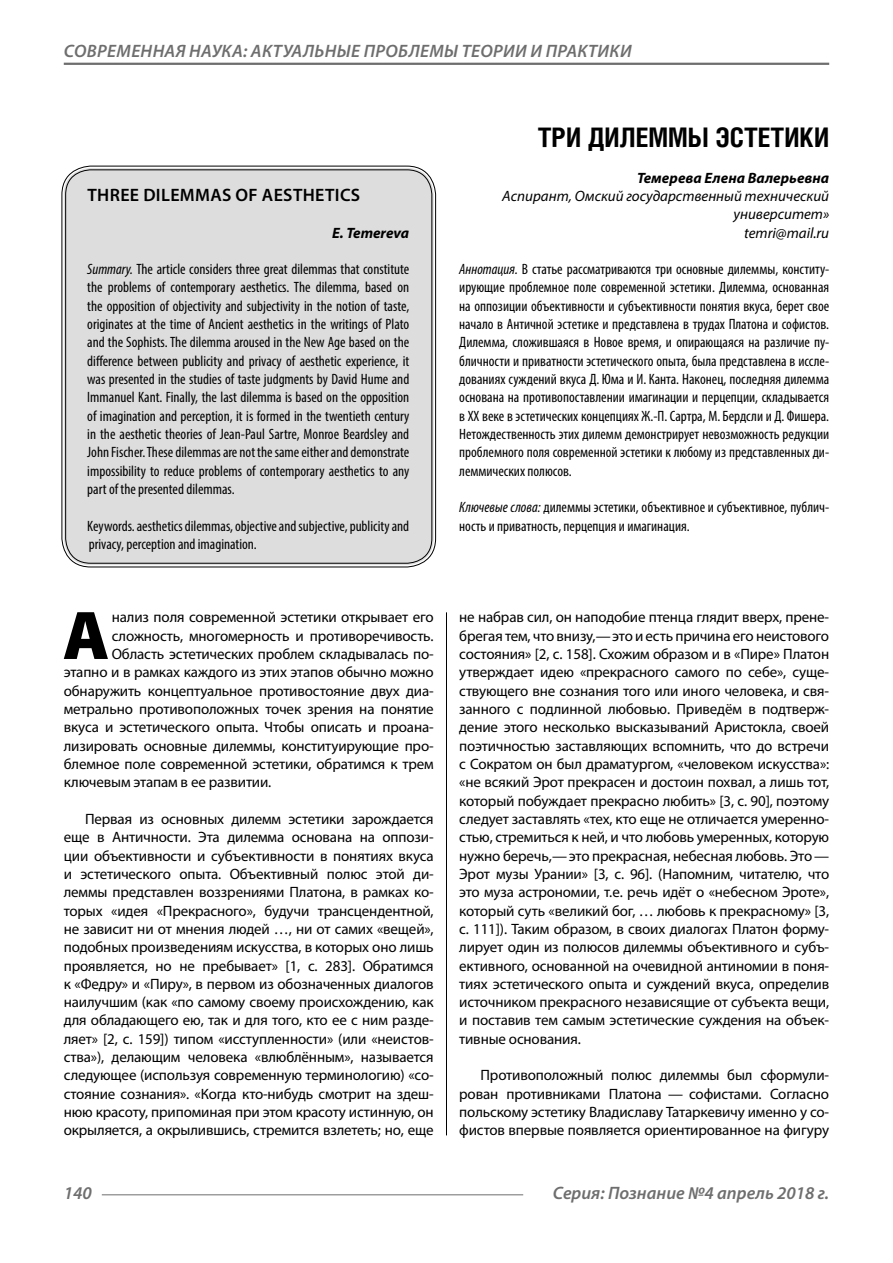
<style>
.page{position:relative;width:893px;height:1263px;background:#fff}
.page>*{position:absolute;margin:0;border:0;box-sizing:border-box;transform-origin:0 0}
.Bukvica{font:900 69.3px "Myriad Pro";color:#000}
.Header{font:700 27px "Helios Cond";color:#000}
.t1{font:italic 600 18px "Myriad Pro";letter-spacing:.02em;color:#6e6e6e}
.t2{font:italic 600 18px "Myriad Pro";color:#6e6e6e}
.Header-eng{font:600 18px "Myriad Pro";letter-spacing:.02em;color:#000}
.Normal{font:15px/18.3px "Myriad Pro";letter-spacing:-.01em;color:#000;text-align:justify}
.Annotation-eng{font:condensed 15px/18.3px "Myriad Pro";color:#000;text-align:justify}
.Annotation-rus{font:condensed 15px/18.3px "Myriad Pro";color:#000;text-align:justify}
.Bukvica-2{font:15px "Myriad Pro";letter-spacing:-.01em;color:#000}
.Author-doc{font:italic 15px/18.3px "Myriad Pro";color:#000;text-align:right}
.Author{font:italic 700 15px "Myriad Pro";color:#000}
.Author-email{font:italic 15px "Myriad Pro";color:#000}
.Author-eng{font:italic 700 15px "Myriad Pro";color:#000}
.s1{font-style:italic}
</style>
<div class="page">
<hr style="left:64px;top:63px;width:765px;height:2px;background:#6e6e6e">
<hr style="left:102px;top:1194px;width:421px;height:1px;background:#6e6e6e">
<div style="left:64px;top:168px;width:370px;height:397px;background:#ddd;border-radius:27px"></div>
<hr style="left:446px;top:612px;width:1px;height:523px;background:#000">
<p class="t1" style="left:64px;top:39px;width:569px">СОВРЕМЕННАЯ НАУКА: АКТУАЛЬНЫЕ ПРОБЛЕМЫ ТЕОРИИ И ПРАКТИКИ</p>
<p class="Header-eng" style="left:87px;top:183px;width:274px">THREE DILEMMAS OF AESTHETICS</p>
<p class="Author-eng" style="left:332px;top:223px;width:79px">E. Temereva</p>
<p class="Annotation-eng" style="left:87px;top:260px;width:324px"><span class="s1">Summary.</span> The article considers three great dilemmas that constitute the problems of contemporary aesthetics. The dilemma, based on the opposition of objectivity and subjectivity in the notion of taste, originates at the time of Ancient aesthetics in the writings of Plato and the Sophists. The dilemma aroused in the New Age based on the difference between publicity and privacy of aesthetic experience, it was presented in the studies of taste judgments by David Hume and Immanuel Kant. Finally, the last dilemma is based on the opposition of imagination and perception, it is formed in the twentieth century in the aesthetic theories of Jean-Paul Sartre, Monroe Beardsley and John Fischer. These dilemmas are not the same either and demonstrate impossibility to reduce problems of contemporary aesthetics to any part of the presented dilemmas.</p>
<p class="Annotation-eng" style="left:87px;top:516px;width:323px">Keywords. aesthetics dilemmas, objective and subjective, publicity and privacy, perception and imagination.</p>
<p class="Bukvica" style="left:63px;top:589px;width:48px">А</p>
<p class="Bukvica-2" style="left:112px;top:608px;width:324px">нализ поля современной эстетики открывает его</p>
<p class="Bukvica-2" style="left:112px;top:626px;width:324px">сложность, многомерность и противоречивость.</p>
<p class="Bukvica-2" style="left:112px;top:645px;width:323px">Область эстетических проблем складывалась по-</p>
<p class="Bukvica-2" style="left:64px;top:663px;width:371px">этапно и в рамках каждого из этих этапов обычно можно</p>
<p class="Bukvica-2" style="left:64px;top:681px;width:371px">обнаружить концептуальное противостояние двух диа-</p>
<p class="Bukvica-2" style="left:64px;top:700px;width:371px">метрально противоположных точек зрения на понятие</p>
<p class="Bukvica-2" style="left:64px;top:718px;width:371px">вкуса и эстетического опыта. Чтобы описать и проана-</p>
<p class="Bukvica-2" style="left:64px;top:736px;width:371px">лизировать основные дилеммы, конституирующие про-</p>
<p class="Bukvica-2" style="left:64px;top:755px;width:371px">блемное поле современной эстетики, обратимся к трем</p>
<p class="Bukvica-2" style="left:64px;top:773px;width:209px">ключевым этапам в ее развитии.</p>
<p class="Normal" style="left:64px;top:809px;width:371px;text-indent:21px">Первая из основных дилемм эстетики зарождается еще в Античности. Эта дилемма основана на оппози&shy;ции объективности и субъективности в понятиях вкуса и эстетического опыта. Объективный полюс этой ди&shy;леммы представлен воззрениями Платона, в рамках ко&shy;торых «идея «Прекрасного», будучи трансцендентной, не зависит ни от мнения людей …, ни от самих «вещей», подобных произведениям искусства, в которых оно лишь проявляется, но не пребывает» [1, с. 283]. Обратимся к «Федру» и «Пиру», в первом из обозначенных диалогов наилучшим (как «по самому своему происхождению, как для обладающего ею, так и для того, кто ее с ним разде&shy;ляет» [2, с. 159]) типом «исступленности» (или «неистов&shy;ства»), делающим человека «влюблённым», называется следующее (используя современную терминологию) «со&shy;стояние сознания». «Когда кто-нибудь смотрит на здеш&shy;нюю красоту, припоминая при этом красоту истинную, он окрыляется, а окрылившись, стремится взлететь; но, еще</p>
<p class="Header" style="left:538px;top:121px;width:293px">ТРИ ДИЛЕММЫ ЭСТЕТИКИ</p>
<p class="Author" style="left:637px;top:168px;width:194px">Темерева Елена Валерьевна</p>
<p class="Author-doc" style="left:502px;top:186px;width:328px">Аспирант, Омский государственный технический университет»</p>
<p class="Author-email" style="left:744px;top:223px;width:86px">temri@mail.ru</p>
<p class="Annotation-rus" style="left:459px;top:260px;width:371px"><span class="s1">Аннотация.</span> В статье рассматриваются три основные дилеммы, конститу&shy;ирующие проблемное поле современной эстетики. Дилемма, основанная на оппозиции объективности и субъективности понятия вкуса, берет свое начало в Античной эстетике и представлена в трудах Платона и софистов.<br>Дилемма, сложившаяся в Новое время, и опирающаяся на различие пу&shy;бличности и приватности эстетического опыта, была представлена в иссле&shy;дованиях суждений вкуса Д. Юма и И. Канта. Наконец, последняя дилемма основана на противопоставлении имагинации и перцепции, складывается в XX веке в эстетических концепциях Ж.-П. Сартра, М. Бердсли и Д. Фишера.<br>Нетождественность этих дилемм демонстрирует невозможность редукции проблемного поля современной эстетики к любому из представленных ди&shy;леммических полюсов.</p>
<p class="Annotation-rus" style="left:459px;top:498px;width:371px"><span class="s1">Ключевые слова:</span> дилеммы эстетики, объективное и субъективное, публич&shy;ность и приватность, перцепция и имагинация.</p>
<p class="Normal" style="left:459px;top:608px;width:371px">не набрав сил, он наподобие птенца глядит вверх, прене&shy;брегая тем, что внизу,—это и есть причина его неистового состояния» [2, с. 158]. Схожим образом и в «Пире» Платон утверждает идею «прекрасного самого по себе», суще&shy;ствующего вне сознания того или иного человека, и свя&shy;занного с подлинной любовью. Приведём в подтверж&shy;дение этого несколько высказываний Аристокла, своей поэтичностью заставляющих вспомнить, что до встречи с Сократом он был драматургом, «человеком искусства»: «не всякий Эрот прекрасен и достоин похвал, а лишь тот, который побуждает прекрасно любить» [3, с. 90], поэтому следует заставлять «тех, кто еще не отличается умеренно&shy;стью, стремиться к ней, и что любовь умеренных, которую нужно беречь,—это прекрасная, небесная любовь. Это— Эрот музы Урании» [3, c. 96]. (Напомним, читателю, что это муза астрономии, т.е. речь идёт о «небесном Эроте», который суть «великий бог, … любовь к прекрасному» [3, c. 111]). Таким образом, в своих диалогах Платон форму&shy;лирует один из полюсов дилеммы объективного и субъ&shy;ективного, основанной на очевидной антиномии в поня&shy;тиях эстетического опыта и суждений вкуса, определив источником прекрасного независящие от субъекта вещи, и поставив тем самым эстетические суждения на объек&shy;тивные основания.</p>
<p class="Normal" style="left:459px;top:1066px;width:371px;text-indent:21px">Противоположный полюс дилеммы был сформули&shy;рован противниками Платона — софистами. Согласно польскому эстетику Владиславу Татаркевичу именно у со&shy;фистов впервые появляется ориентированное на фигуру</p>
<p class="t1" style="left:64px;top:1182px;width:30px">140</p>
<p class="t2" style="left:553px;top:1182px;width:278px">Серия: Познание №4 апрель 2018 г.</p>
</div>
